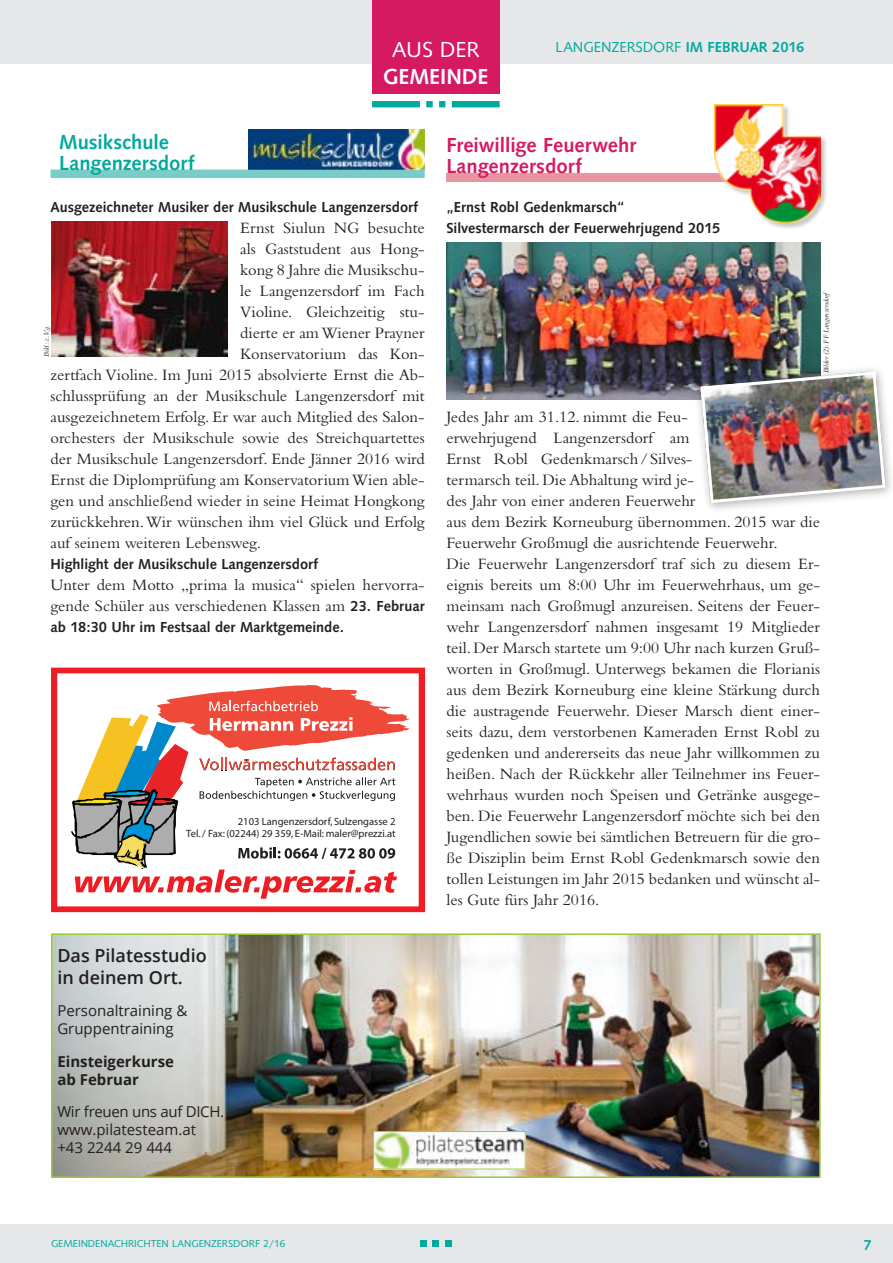
<style>
.page{position:relative;width:893px;height:1263px;background:#fff}
.page>*{position:absolute;margin:0;border:0;box-sizing:border-box;transform-origin:0 0}
.LE_Kopfzeile{font:700 22.5px "Syntax";color:#fff}
.LE_Kopfzeile-2{font:22.5px "Syntax";color:#fff}
.LE_kleinerTitel{font:700 21px "Syntax";color:#d51a62}
.LE_Spaltentitel{font:700 21px/21px "Syntax";color:#00a99d}
.t1{font:600 18px/21.6px "Open Sans";color:#231f20}
.LE_Fließtext{font:16.5px/21px "Bembo";color:#231f20}
.LE_zwischentitel{font:700 15px "Syntax";color:#231f20}
.t2{font:15px/18px "Open Sans";color:#231f20}
.LE_Fließtext-2{font:700 15px "Syntax";color:#231f20}
.t3{font:15px "Syntax";color:#00a99d}
.t4{font:700 15px/18px "Open Sans";color:#231f20}
.t5{font:700 15px "Syntax";color:#00a99d}
.t6{font:10.5px/12.8px "Myriad";color:#231f20;text-align:right}
.t7{font:10.5px "Syntax";color:#00a99d}
.LE_Bildtext{font:italic 7.5px "Bembo";letter-spacing:-.005em;color:#231f20}
.s1{font-weight:700}
.s2{font-family:"Syntax";font-weight:700;font-size:15px}
</style>
<div class="page">
<div style="left:0;top:1225px;width:893px;height:38px;background:#e6e7e9"></div>
<div style="left:0;top:0;width:893px;height:64px;background:#e6e7e9"></div>
<div style="left:51px;top:170px;width:374px;height:8px;background:#7accc8"></div>
<div style="left:446px;top:173px;width:294px;height:9px;background:#e895a1"></div>
<img style="left:446px;top:242px;width:375px;height:158px">
<div style="left:693px;top:364px;width:200px;height:149px;background:#231f20;opacity:.35"></div>
<img style="left:699px;top:370px;width:188px;height:135px">
<div style="left:714px;top:104px;width:113px;height:125px;background:#231f20;opacity:.25"></div>
<img style="left:715px;top:104px;width:106px;height:119px">
<img style="left:51px;top:221px;width:176px;height:135px">
<div style="left:372px;top:0;width:128px;height:93px;background:#d51a62"></div>
<svg style="left:372px;top:101px;width:128px;height:6px"></svg>
<svg style="left:420px;top:1241px;width:6px;height:6px"></svg>
<svg style="left:433px;top:1241px;width:6px;height:6px"></svg>
<div style="left:445px;top:1241px;width:7px;height:6px;background:#00a99d"></div>
<img style="left:248px;top:129px;width:177px;height:41px">
<svg style="left:51px;top:668px;width:374px;height:244px"></svg>
<img style="left:54px;top:936px;width:764px;height:239px">
<div style="left:51px;top:933px;width:770px;height:245px;border:2px solid #99ca3b"></div>
<img style="left:375px;top:1133px;width:149px;height:34px">
<div style="left:373px;top:1131px;width:153px;height:38px;border:1px solid #99ca3b"></div>
<p class="LE_Kopfzeile-2" style="left:392px;top:37px;width:89px">AUS DER</p>
<p class="LE_Kopfzeile" style="left:383px;top:64px;width:107px">GEMEINDE</p>
<p class="t3" style="left:556px;top:39px;width:250px">LANGENZERSDORF <span class="s1">IM FEBRUAR 2016</span></p>
<p class="LE_Spaltentitel" style="left:59px;top:131px;width:137px">Musikschule<br>Langenzersdorf</p>
<p class="LE_zwischentitel" style="left:51px;top:198px;width:369px">Ausgezeichneter Musiker der Musikschule Langenzersdorf</p>
<p class="LE_Fließtext" style="left:240px;top:217px;width:186px">Ernst Siulun NG besuchte</p>
<p class="LE_Fließtext" style="left:240px;top:238px;width:186px">als Gaststudent aus Hong-</p>
<p class="LE_Fließtext" style="left:240px;top:259px;width:186px">kong 8 Jahre die Musikschu-</p>
<p class="LE_Fließtext" style="left:240px;top:280px;width:186px">le Langenzersdorf im Fach</p>
<p class="LE_Fließtext" style="left:240px;top:301px;width:186px">Violine. Gleichzeitig stu-</p>
<p class="LE_Fließtext" style="left:240px;top:322px;width:186px">dierte er am Wiener Prayner</p>
<p class="LE_Fließtext" style="left:240px;top:343px;width:186px">Konservatorium das Kon-</p>
<p class="LE_Fließtext" style="left:51px;top:364px;width:376px">zertfach Violine. Im Juni 2015 absolvierte Ernst die Ab-</p>
<p class="LE_Fließtext" style="left:51px;top:385px;width:376px">schlussprüfung an der Musikschule Langenzersdorf mit</p>
<p class="LE_Fließtext" style="left:51px;top:406px;width:376px">ausgezeichnetem Erfolg. Er war auch Mitglied des Salon-</p>
<p class="LE_Fließtext" style="left:51px;top:427px;width:376px">orchesters der Musikschule sowie des Streichquartettes</p>
<p class="LE_Fließtext" style="left:51px;top:448px;width:376px">der Musikschule Langenzersdorf. Ende Jänner 2016 wird</p>
<p class="LE_Fließtext" style="left:51px;top:469px;width:376px">Ernst die Diplomprüfung am Konservatorium Wien able-</p>
<p class="LE_Fließtext" style="left:51px;top:490px;width:376px">gen und anschließend wieder in seine Heimat Hongkong</p>
<p class="LE_Fließtext" style="left:51px;top:511px;width:376px">zurückkehren. Wir wünschen ihm viel Glück und Erfolg</p>
<p class="LE_Fließtext" style="left:51px;top:532px;width:212px">auf seinem weiteren Lebensweg.</p>
<p class="LE_zwischentitel" style="left:51px;top:555px;width:269px">Highlight der Musikschule Langenzersdorf</p>
<p class="LE_Fließtext" style="left:51px;top:574px;width:376px">Unter dem Motto „prima la musica“ spielen hervorra&shy;gende Schüler aus verschiedenen Klassen am <span class="s2">23. Februar</span></p>
<p class="LE_Fließtext-2" style="left:51px;top:618px;width:295px">ab 18:30 Uhr im Festsaal der Marktgemeinde.</p>
<p class="LE_Bildtext" style="left:42px;top:357px;width:32px;rotate:-90deg">Bild: z.V.g.</p>
<p class="t6" style="left:186px;top:815px;width:211px">2103 Langenzersdorf, Sulzengasse 2<br>Tel. / Fax: (02244) 29 359, E-Mail: maler@prezzi.at</p>
<p class="t1" style="left:57px;top:944px;width:151px">Das Pilatesstudio in deinem Ort.</p>
<p class="t2" style="left:57px;top:1001px;width:131px">Personaltraining &amp;<br>Gruppentraining</p>
<p class="t4" style="left:57px;top:1052px;width:118px">Einsteigerkurse ab Februar</p>
<p class="t2" style="left:57px;top:1102px;width:168px">Wir freuen uns auf DICH. www.pilatesteam.at +43 2244 29 444</p>
<p class="LE_kleinerTitel" style="left:446px;top:133px;width:191px">Freiwillige Feuerwehr</p>
<p class="LE_kleinerTitel" style="left:446px;top:154px;width:137px">Langenzersdorf</p>
<p class="LE_zwischentitel" style="left:446px;top:198px;width:179px">„Ernst Robl Gedenkmarsch“</p>
<p class="LE_zwischentitel" style="left:446px;top:219px;width:275px">Silvestermarsch der Feuerwehrjugend 2015</p>
<p class="LE_Bildtext" style="left:822px;top:373px;width:82px;rotate:-90deg">Bilder (2): FF Langenzersdorf</p>
<p class="LE_Fließtext" style="left:446px;top:406px;width:375px">Jedes Jahr am 31.12. nimmt die Feu-<br>erwehrjugend Langenzersdorf am<br>Ernst Robl Gedenkmarsch/ Silves-<br>termarsch teil. Die Abhaltung wird je-<br>des Jahr von einer anderen Feuerwehr<br>aus dem Bezirk Korneuburg übernommen. 2015 war die Feuerwehr Großmugl die ausrichtende Feuerwehr.</p>
<p class="LE_Fließtext" style="left:446px;top:553px;width:375px;text-align:justify">Die Feuerwehr Langenzersdorf traf sich zu diesem Er&shy;eignis bereits um 8:00 Uhr im Feuerwehrhaus, um ge&shy;meinsam nach Großmugl anzureisen. Seitens der Feuer&shy;wehr Langenzersdorf nahmen insgesamt 19 Mitglieder teil. Der Marsch startete um 9:00 Uhr nach kurzen Gruß&shy;worten in Großmugl. Unterwegs bekamen die Florianis aus dem Bezirk Korneuburg eine kleine Stärkung durch die austragende Feuerwehr. Dieser Marsch dient einer&shy;seits dazu, dem verstorbenen Kameraden Ernst Robl zu gedenken und andererseits das neue Jahr willkommen zu heißen. Nach der Rückkehr aller Teilnehmer ins Feuer&shy;wehrhaus wurden noch Speisen und Getränke ausgege&shy;ben. Die Feuerwehr Langenzersdorf möchte sich bei den Jugendlichen sowie bei sämtlichen Betreuern für die gro&shy;ße Disziplin beim Ernst Robl Gedenkmarsch sowie den tollen Leistungen im Jahr 2015 bedanken und wünscht al&shy;les Gute fürs Jahr 2016.</p>
<p class="t7" style="left:51px;top:1238px;width:236px">GEMEINDENACHRICHTEN LANGENZERSDORF 2/16</p>
<p class="t5" style="left:863px;top:1236px;width:10px">7</p>
</div>
